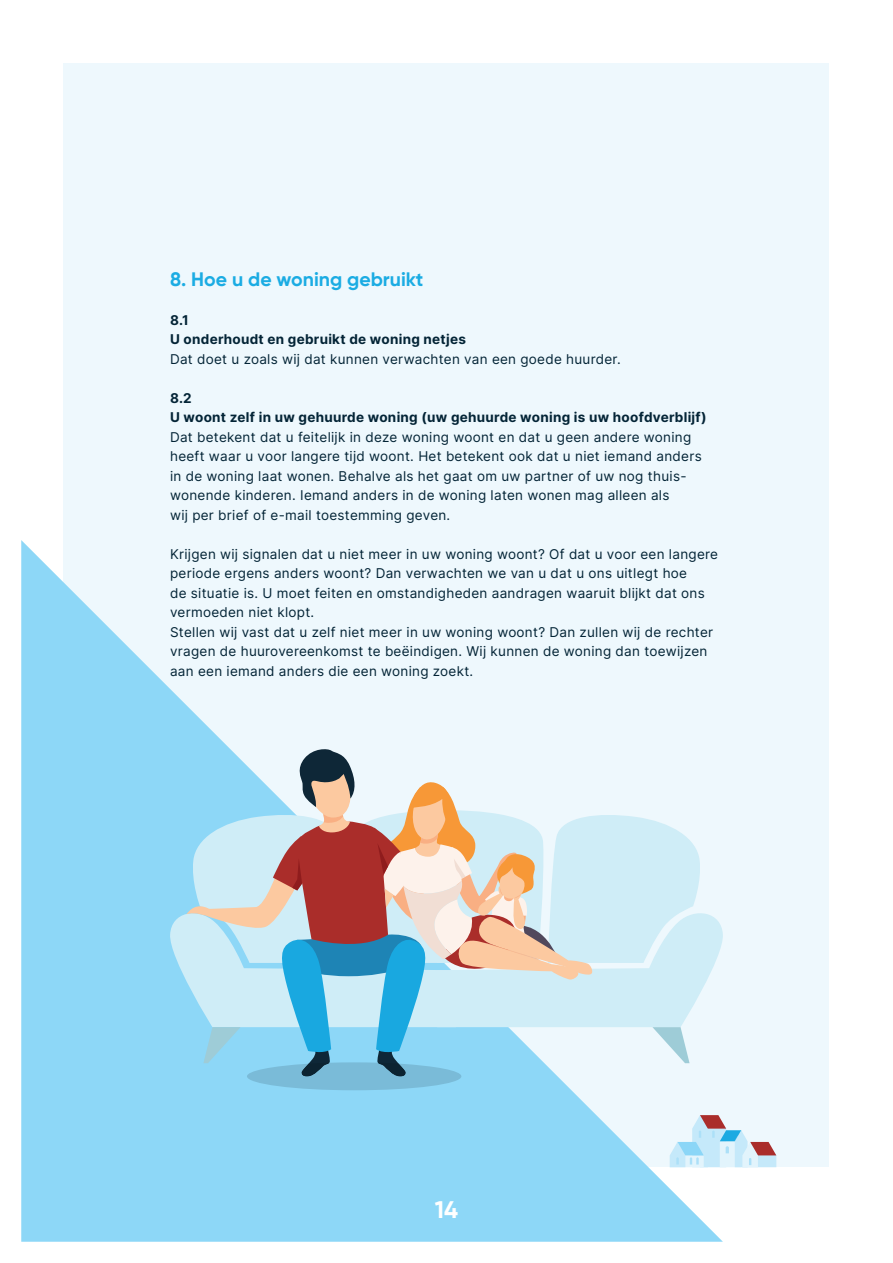
<style>
.page{position:relative;width:893px;height:1263px;background:#fff}
.page>*{position:absolute;margin:0;border:0;box-sizing:border-box;transform-origin:0 0}
.t1{font:700 24px "Gilroy";color:#fff}
.t2{font:700 19.5px "Gilroy";color:#1bace3}
.t3{font:13.5px/19.5px "Inter";letter-spacing:.02em;color:#032436}
.t4{font:700 13.5px/19.5px "Inter";letter-spacing:.02em;color:#032436}
</style>
<div class="page">
<div style="left:64px;top:64px;width:765px;height:1103px;background:#eef8fd"></div>
<svg style="left:21px;top:540px;width:702px;height:702px;fill:#8dd7f7"></svg>
<svg style="left:670px;top:1115px;width:106px;height:52px"></svg>
<svg style="left:170px;top:749px;width:553px;height:341px"></svg>
<h2 class="t2" style="left:170px;top:267px;width:255px">8. Hoe u de woning gebruikt</h2>
<p class="t4" style="left:170px;top:310px;width:297px">8.1<br>U onderhoudt en gebruikt de woning netjes</p>
<p class="t3" style="left:170px;top:349px;width:452px">Dat doet u zoals wij dat kunnen verwachten van een goede huurder.</p>
<p class="t4" style="left:170px;top:388px;width:538px">8.2<br>U woont zelf in uw gehuurde woning (uw gehuurde woning is uw hoofdverblijf)</p>
<p class="t3" style="left:170px;top:427px;width:533px">Dat betekent dat u feitelijk in deze woning woont en dat u geen andere woning heeft waar u voor langere tijd woont. Het betekent ook dat u niet iemand anders in de woning laat wonen. Behalve als het gaat om uw partner of uw nog thuis&shy;wonende kinderen. Iemand anders in de woning laten wonen mag alleen als<br>wij per brief of e-mail toestemming geven.</p>
<p class="t3" style="left:170px;top:544px;width:549px">Krijgen wij signalen dat u niet meer in uw woning woont? Of dat u voor een langere periode ergens anders woont? Dan verwachten we van u dat u ons uitlegt hoe<br>de situatie is. U moet feiten en omstandigheden aandragen waaruit blijkt dat ons vermoeden niet klopt.<br>Stellen wij vast dat u zelf niet meer in uw woning woont? Dan zullen wij de rechter vragen de huurovereenkomst te beëindigen. Wij kunnen de woning dan toewijzen aan een iemand anders die een woning zoekt.</p>
<h1 class="t1" style="left:435px;top:1195px;width:25px">14</h1>
</div>
